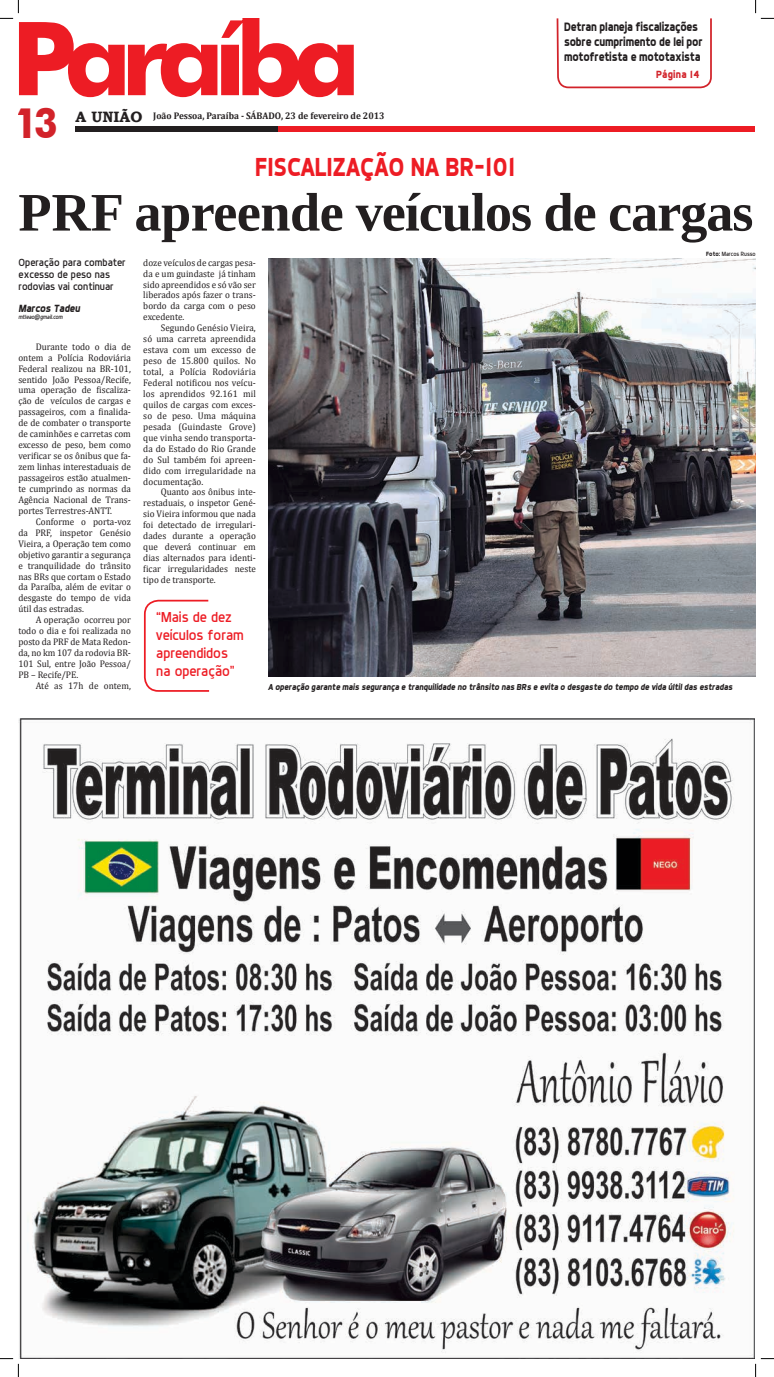
<style>
.page{position:relative;width:774px;height:1377px;background:#fff}
.page>*{position:absolute;margin:0;border:0;box-sizing:border-box;transform-origin:0 0}
.t1{font:700 54.25px "Liberation Serif";letter-spacing:-.02em;color:#231f20}
.t2{font:700 42px "Futura BT";color:#d2232a;scale:.9 1}
.t3{font:700 26.25px "Dyno";color:#ed1c24;scale:.9 1}
.t4{font:14.53px/18.1px "Dyno";color:#ed1c24}
.t5{font:700 12.25px/14.7px "Dyno";letter-spacing:-.02em;color:#231f20;scale:.9 1}
.t6{font:10.5px/12.2px "Dyno";color:#231f20}
.t7{font:italic 700 10.5px "Dyno";letter-spacing:-.01em;color:#231f20;scale:.95 1}
.t8{font:700 10.5px "Dyno";letter-spacing:.02em;color:#d2232a;scale:.95 1}
.t9{font:9.62px "Cambria";color:#231f20;scale:.95 1}
.t10{font:700 9.62px "Cambria";color:#231f20;scale:.95 1}
.t11{font:italic 700 8.75px "Dyno";letter-spacing:-.01em;color:#231f20;scale:.95 1}
.t12{font:6.12px "Dyno";color:#231f20;scale:.95 1}
.t13{font:italic 6.12px "Dyno";letter-spacing:-.01em;color:#231f20;scale:.95 1}
.s1{font-family:"Bookman Old Style";font-size:14.96px}
.s2{font-weight:700}
</style>
<div class="page">
<div style="left:75px;top:126px;width:203px;height:5px;background:#231f20"></div>
<div style="left:278px;top:126px;width:477px;height:5px;background:#ed1c24"></div>
<svg style="left:555px;top:18px;width:157px;height:114px"></svg>
<img style="left:268px;top:258px;width:487px;height:418px">
<img style="left:18px;top:718px;width:736px;height:640px">
<svg style="left:143px;top:599px;width:67px;height:93px"></svg>
<svg style="left:0;top:0;width:354px;height:97px"></svg>
<svg style="left:0;top:1357px;width:19px;height:19px"></svg>
<svg style="left:755px;top:0;width:18px;height:19px"></svg>
<svg style="left:754px;top:1357px;width:19px;height:19px"></svg>
<p class="t2" style="left:15px;top:97px;width:49px">13</p>
<p class="t10" style="left:75px;top:109px;width:327px"><span class="s1">A UNIÃO</span> João Pessoa, Paraíba - sábado, 23 de fevereiro de 2013</p>
<p class="t5" style="left:564px;top:20px;width:156px">Detran planeja fiscalizações sobre cumprimento de lei por motofretista e mototaxista</p>
<p class="t8" style="left:656px;top:68px;width:47px">Página 14</p>
<p class="t3" style="left:255px;top:150px;width:291px">fiscalização na br-101</p>
<p class="t1" style="left:18px;top:176px;width:736px">PRF apreende veículos de cargas</p>
<p class="t6" style="left:19px;top:256px;width:109px">Operação para combater excesso de peso nas rodovias vai continuar</p>
<p class="t12" style="left:706px;top:250px;width:53px"><span class="s2">Foto:</span> Marcos Russo</p>
<p class="t9" style="left:143px;top:257px;width:120px">doze veículos de cargas pesa-</p>
<p class="t9" style="left:143px;top:267px;width:120px">da e um guindaste já tinham</p>
<p class="t9" style="left:143px;top:278px;width:120px">sido apreendidos e só vão ser</p>
<p class="t9" style="left:143px;top:289px;width:120px">liberados após fazer o trans-</p>
<p class="t9" style="left:143px;top:300px;width:120px">bordo da carga com o peso</p>
<p class="t9" style="left:143px;top:311px;width:45px">excedente.</p>
<p class="t9" style="left:161px;top:322px;width:102px">Segundo Genésio Vieira,</p>
<p class="t9" style="left:143px;top:333px;width:120px">só uma carreta apreendida</p>
<p class="t9" style="left:143px;top:344px;width:120px">estava com um excesso de</p>
<p class="t9" style="left:143px;top:355px;width:120px">peso de 15.800 quilos. No</p>
<p class="t9" style="left:143px;top:366px;width:120px">total, a Polícia Rodoviária</p>
<p class="t9" style="left:143px;top:377px;width:120px">Federal notificou nos veícu-</p>
<p class="t9" style="left:143px;top:388px;width:120px">los aprendidos 92.161 mil</p>
<p class="t9" style="left:143px;top:399px;width:120px">quilos de cargas com exces-</p>
<p class="t9" style="left:143px;top:410px;width:120px">so de peso. Uma máquina</p>
<p class="t9" style="left:143px;top:421px;width:120px">pesada (Guindaste Grove)</p>
<p class="t9" style="left:143px;top:432px;width:120px">que vinha sendo transporta-</p>
<p class="t9" style="left:143px;top:442px;width:120px">da do Estado do Rio Grande</p>
<p class="t9" style="left:143px;top:453px;width:120px">do Sul também foi apreen-</p>
<p class="t9" style="left:143px;top:464px;width:120px">dido com irregularidade na</p>
<p class="t9" style="left:143px;top:475px;width:65px">documentação.</p>
<p class="t9" style="left:161px;top:486px;width:102px">Quanto aos ônibus inte-</p>
<p class="t9" style="left:143px;top:497px;width:120px">restaduais, o inspetor Gené-</p>
<p class="t9" style="left:143px;top:508px;width:120px">sio Vieira informou que nada</p>
<p class="t9" style="left:143px;top:519px;width:120px">foi detectado de irregulari-</p>
<p class="t9" style="left:143px;top:530px;width:120px">dades durante a operação</p>
<p class="t9" style="left:143px;top:541px;width:120px">que deverá continuar em</p>
<p class="t9" style="left:143px;top:552px;width:120px">dias alternados para identi-</p>
<p class="t9" style="left:143px;top:563px;width:120px">ficar irregularidades neste</p>
<p class="t9" style="left:143px;top:574px;width:78px">tipo de transporte.</p>
<p class="t7" style="left:18px;top:302px;width:67px">Marcos Tadeu</p>
<p class="t13" style="left:18px;top:313px;width:48px">mtleao@gmail.com</p>
<p class="t9" style="left:36px;top:341px;width:102px">Durante todo o dia de</p>
<p class="t9" style="left:18px;top:351px;width:120px">ontem a Polícia Rodoviária</p>
<p class="t9" style="left:18px;top:362px;width:120px">Federal realizou na BR-101,</p>
<p class="t9" style="left:18px;top:373px;width:120px">sentido João Pessoa/Recife,</p>
<p class="t9" style="left:18px;top:384px;width:120px">uma operação de fiscaliza-</p>
<p class="t9" style="left:18px;top:395px;width:120px">ção de veículos de cargas e</p>
<p class="t9" style="left:18px;top:406px;width:120px">passageiros, com a finalida-</p>
<p class="t9" style="left:18px;top:417px;width:120px">de de combater o transporte</p>
<p class="t9" style="left:18px;top:428px;width:120px">de caminhões e carretas com</p>
<p class="t9" style="left:18px;top:439px;width:120px">excesso de peso, bem como</p>
<p class="t9" style="left:18px;top:450px;width:120px">verificar se os ônibus que fa-</p>
<p class="t9" style="left:18px;top:461px;width:120px">zem linhas interestaduais de</p>
<p class="t9" style="left:18px;top:472px;width:120px">passageiros estão atualmen-</p>
<p class="t9" style="left:18px;top:483px;width:120px">te cumprindo as normas da</p>
<p class="t9" style="left:18px;top:494px;width:120px">Agência Nacional de Trans-</p>
<p class="t9" style="left:18px;top:505px;width:100px">portes Terrestres-ANTT.</p>
<p class="t9" style="left:36px;top:516px;width:102px">Conforme o porta-voz</p>
<p class="t9" style="left:18px;top:526px;width:120px">da PRF, inspetor Genésio</p>
<p class="t9" style="left:18px;top:537px;width:120px">Vieira, a Operação tem como</p>
<p class="t9" style="left:18px;top:548px;width:120px">objetivo garantir a segurança</p>
<p class="t9" style="left:18px;top:559px;width:120px">e tranquilidade do trânsito</p>
<p class="t9" style="left:18px;top:570px;width:120px">nas BRs que cortam o Estado</p>
<p class="t9" style="left:18px;top:581px;width:120px">da Paraíba, além de evitar o</p>
<p class="t9" style="left:18px;top:592px;width:120px">desgaste do tempo de vida</p>
<p class="t9" style="left:18px;top:603px;width:71px">útil das estradas.</p>
<p class="t9" style="left:36px;top:614px;width:102px">A operação ocorreu por</p>
<p class="t9" style="left:18px;top:625px;width:120px">todo o dia e foi realizada no</p>
<p class="t9" style="left:18px;top:636px;width:120px">posto da PRF de Mata Redon-</p>
<p class="t9" style="left:18px;top:647px;width:120px">da, no km 107 da rodovia BR-</p>
<p class="t9" style="left:18px;top:658px;width:120px">101 Sul, entre João Pessoa/</p>
<p class="t9" style="left:18px;top:669px;width:65px">PB – Recife/PE.</p>
<p class="t9" style="left:36px;top:680px;width:102px">Até as 17h de ontem,</p>
<p class="t4" style="left:156px;top:608px;width:89px">“Mais de dez veículos foram apreendidos na operação”</p>
<p class="t11" style="left:268px;top:681px;width:490px">A operação garante mais segurança e tranquilidade no trânsito nas BRs e evita o desgaste do tempo de vida últil das estradas</p>
</div>
